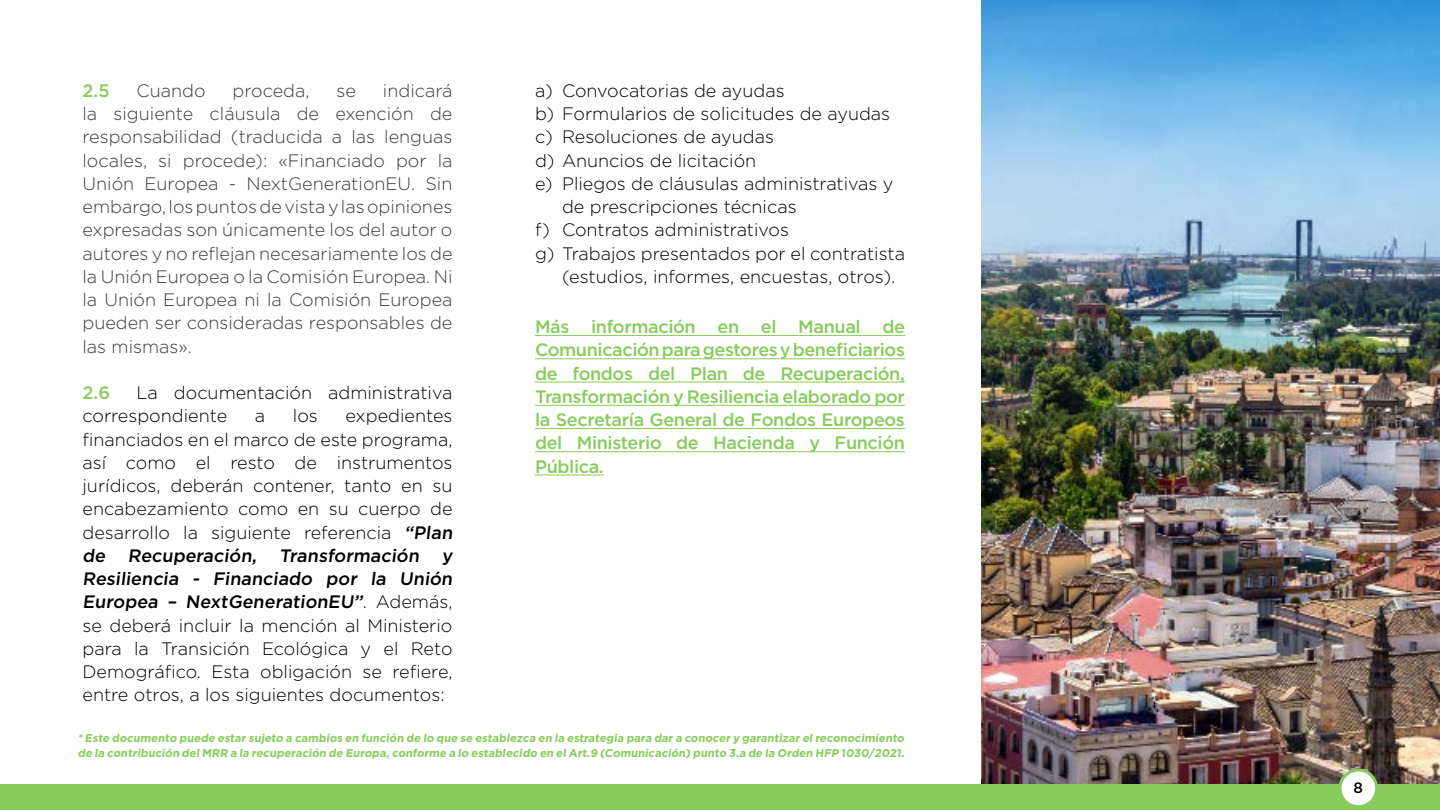
<style>
.page{position:relative;width:1440px;height:810px;background:#fff}
.page>*{position:absolute;margin:0;border:0;box-sizing:border-box;transform-origin:0 0}
.t1{font:300 18px/23.2px "Gotham";color:#000}
.t2{font:300 18px/23.2px "Gotham";color:#3b3b3b}
.t3{font:500 18px/23.2px "Gotham";letter-spacing:-.02em;color:#87cc5c;text-align:justify}
.t4{font:500 15px "Gotham";color:#000}
.t5{font:700 11.25px/14.2px "Gotham";color:#87cc5c}
.s1{font-weight:500}
</style>
<div class="page">
<img style="left:981px;top:0;width:459px;height:784px">
<hr style="left:535px;top:335px;width:370px;height:1px;background:#87cc5c">
<hr style="left:535px;top:359px;width:370px;height:1px;background:#87cc5c">
<hr style="left:535px;top:382px;width:370px;height:1px;background:#87cc5c">
<hr style="left:535px;top:405px;width:370px;height:1px;background:#87cc5c">
<hr style="left:535px;top:428px;width:370px;height:1px;background:#87cc5c">
<hr style="left:535px;top:452px;width:370px;height:1px;background:#87cc5c">
<hr style="left:535px;top:475px;width:69px;height:1px;background:#87cc5c">
<div style="left:0;top:784px;width:1440px;height:26px;background:#87cc5c"></div>
<div style="left:1340px;top:770px;width:37px;height:37px;background:#fff;border-radius:50%"></div>
<div style="left:1339px;top:769px;width:39px;height:39px;border:3px solid #87cc5c;border-radius:50%"></div>
<p class="t3" style="left:82px;top:79px;width:29px">2.5</p>
<p class="t2" style="left:136px;top:78px;width:71px">Cuando</p>
<p class="t2" style="left:233px;top:78px;width:79px">proceda,</p>
<p class="t2" style="left:337px;top:78px;width:21px">se</p>
<p class="t2" style="left:82px;top:78px;width:372px;text-indent:300px">indicará la siguiente cláusula de exención de responsabilidad (traducida a las lenguas locales, si procede): «Financiado por la Unión Europea - NextGenerationEU. Sin embargo, los puntos de vista y las opiniones expresadas son únicamente los del autor o autores y no reflejan necesariamente los de la Unión Europea o la Comisión Europea. Ni la Unión Europea ni la Comisión Europea pueden ser consideradas responsables de las mismas».</p>
<p class="t3" style="left:82px;top:381px;width:29px">2.6</p>
<p class="t1" style="left:535px;top:78px;width:251px">a) Convocatorias de ayudas</p>
<p class="t1" style="left:535px;top:102px;width:357px">b) Formularios de solicitudes de ayudas</p>
<p class="t1" style="left:535px;top:125px;width:241px">c) Resoluciones de ayudas</p>
<p class="t1" style="left:535px;top:148px;width:223px">d) Anuncios de licitación</p>
<p class="t1" style="left:535px;top:171px;width:360px">e) Pliegos de cláusulas administrativas y</p>
<p class="t1" style="left:562px;top:195px;width:236px">de prescripciones técnicas</p>
<p class="t1" style="left:535px;top:218px;width:256px">f) Contratos administrativos</p>
<p class="t1" style="left:535px;top:241px;width:372px">g) Trabajos presentados por el contratista</p>
<p class="t1" style="left:562px;top:264px;width:335px">(estudios, informes, encuestas, otros).</p>
<p class="t3" style="left:535px;top:315px;width:372px">Más información en el Manual de Comunicación para gestores y beneficiarios de fondos del Plan de Recuperación, Transformación y Resiliencia elaborado por la Secretaría General de Fondos Europeos del Ministerio de Hacienda y Función Pública.</p>
<p class="t1" style="left:82px;top:381px;width:371px;text-indent:54px">La documentación administrativa correspondiente</p>
<p class="t1" style="left:82px;top:404px;width:374px;text-indent:263px">expedientes financiados en el marco de este programa, así como el resto de instrumentos jurídicos, deberán contener, tanto en su encabezamiento como en su cuerpo de desarrollo la siguiente referencia <span class="s1">“Plan de Recuperación, Transformación y Resiliencia - Financiado por la Unión Europea – NextGenerationEU”</span>. Ad e m á s , se deberá incluir la mención al Ministerio para la Transición Ecológica y el Reto Demográfico. Esta obligación se refiere, entre otros, a los siguientes documentos:</p>
<p class="t5" style="left:78px;top:731px;width:830px">* Este documento puede estar sujeto a cambios en función de lo que se establezca en la estrategia para dar a conocer y garantizar el reconocimiento de la contribución del MRR a la recuperación de Europa,conforme a lo establecido en el Art.9 (Comunicación) punto 3.a de la Orden HFP 1030/2021.</p>
<p class="t1" style="left:255px;top:404px;width:12px">a</p>
<p class="t1" style="left:293px;top:404px;width:26px">los</p>
<p class="t4" style="left:1354px;top:778px;width:11px">8</p>
</div>
